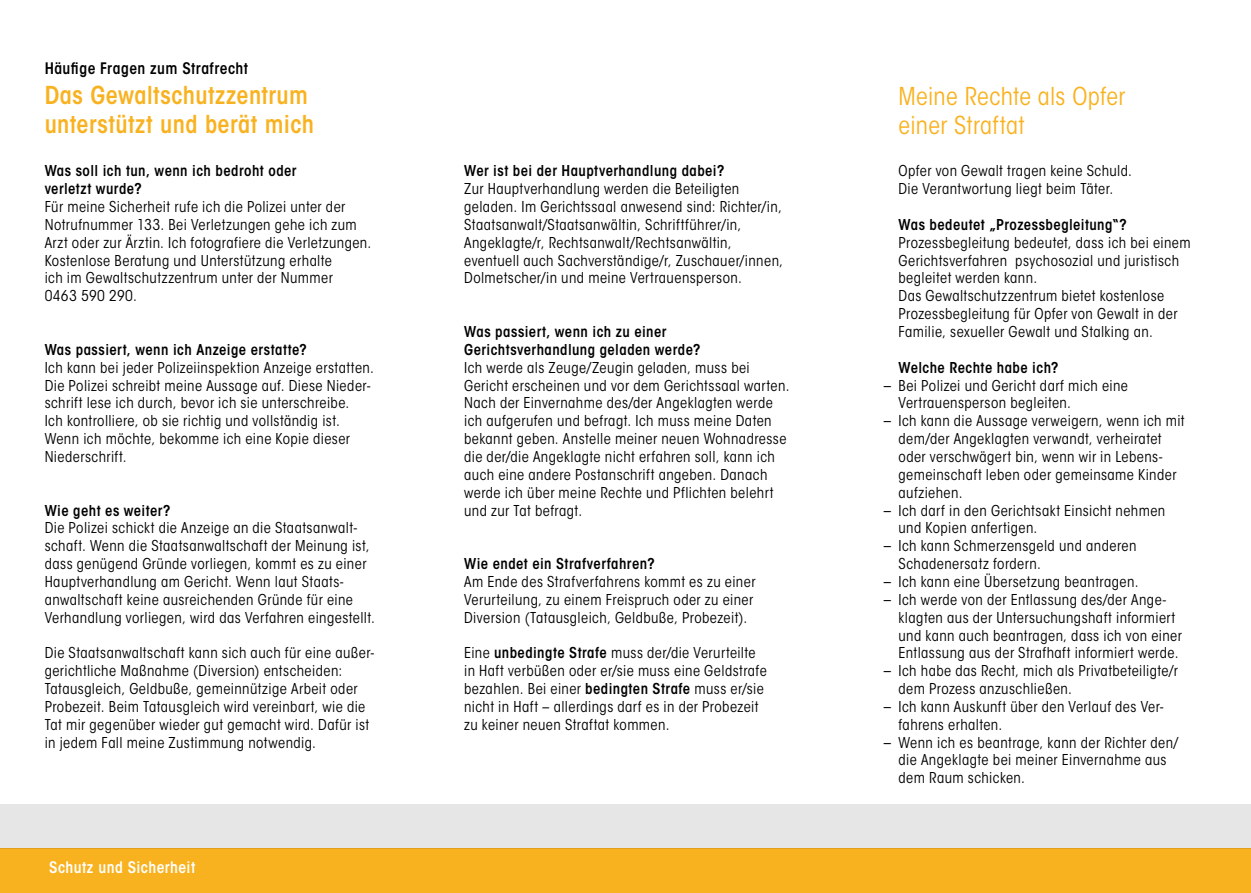
<style>
.page{position:relative;width:1251px;height:893px;background:#fff}
.page>*{position:absolute;margin:0;border:0;box-sizing:border-box;transform-origin:0 0}
.t1{font:600 condensed 24.5px/29.4px "ITC Avant Garde Std";letter-spacing:.015em;color:#f9b21f}
.t2{font:condensed 24.5px/29.4px "ITC Avant Garde Std";letter-spacing:.015em;color:#f9b21f}
.t3{font:600 condensed 15.75px "ITC Avant Garde Std";letter-spacing:.03em;color:#000}
.t4{font:600 condensed 15.75px "ITC Avant Garde Std";letter-spacing:.03em;color:#fff}
.t5{font:condensed 14.88px/17.8px "ITC Avant Garde Std";letter-spacing:.03em;color:#000}
.t6{font:600 condensed 14.88px/17.8px "ITC Avant Garde Std";letter-spacing:.03em;color:#000}
.s1{font-weight:600}
.s2{font-size:15.75px}
</style>
<div class="page">
<div style="left:0;top:848px;width:1250px;height:45px;background:#f9b21f"></div>
<div style="left:0;top:804px;width:1250px;height:44px;background:#e6e6e6"></div>
<p class="t3" style="left:45px;top:59px;width:205px">Häufige Fragen zum Strafrecht</p>
<h1 class="t1" style="left:45px;top:80px;width:271px">Das Gewaltschutzzentrum unterstützt und berät mich</h1>
<h1 class="t2" style="left:898px;top:81px;width:228px">Meine Rechte als Opfer einer Straftat</h1>
<p class="t6" style="left:45px;top:162px;width:253px">Was soll ich tun, wenn ich bedroht oder verletzt wurde?</p>
<p class="t5" style="left:45px;top:198px;width:328px">Für meine Sicherheit rufe ich die Polizei unter der Notrufnummer 133. Bei Verletzungen gehe ich zum Arzt oder zur Ärztin. Ich fotografiere die Verletzungen.<br>Kostenlose Beratung und Unterstützung erhalte<br>ich im Gewaltschutzzentrum unter der Nummer<br>0463 590 290.</p>
<p class="t6" style="left:45px;top:340px;width:263px">Was passiert, wenn ich Anzeige erstatte?</p>
<p class="t5" style="left:45px;top:358px;width:331px">Ich kann bei jeder Polizeiinspektion Anzeige erstatten.<br>Die Polizei schreibt meine Aussage auf. Diese Nieder&shy;schrift lese ich durch, bevor ich sie unterschreibe.<br>Ich kontrolliere, ob sie richtig und vollständig ist.<br>Wenn ich möchte, bekomme ich eine Kopie dieser Niederschrift.</p>
<p class="t6" style="left:45px;top:501px;width:127px">Wie geht es weiter?</p>
<p class="t5" style="left:45px;top:519px;width:332px">Die Polizei schickt die Anzeige an die Staatsanwalt&shy;schaft. Wenn die Staatsanwaltschaft der Meinung ist, dass genügend Gründe vorliegen, kommt es zu einer Hauptverhandlung am Gericht. Wenn laut Staats&shy;anwaltschaft keine ausreichenden Gründe für eine Verhandlung vorliegen, wird das Verfahren eingestellt.</p>
<p class="t5" style="left:45px;top:644px;width:331px">Die Staatsanwaltschaft kann sich auch für eine außer&shy;gerichtliche Maßnahme (Diversion) entscheiden:<br>Tatausgleich, Geldbuße, gemeinnützige Arbeit oder Probezeit. Beim Tatausgleich wird vereinbart, wie die Tat mir gegenüber wieder gut gemacht wird. Dafür ist in jedem Fall meine Zustimmung notwendig.</p>
<p class="t4" style="left:49px;top:857px;width:147px">Schutz und Sicherheit</p>
<p class="t6" style="left:464px;top:162px;width:261px">Wer ist bei der Hauptverhandlung dabei?</p>
<p class="t5" style="left:464px;top:180px;width:320px">Zur Hauptverhandlung werden die Beteiligten geladen. Im Gerichtssaal anwesend sind: Richter/in, Staatsanwalt/Staatsanwältin, Schriftführer/in, Angeklagte/r, Rechtsanwalt/Rechtsanwältin, eventuell auch Sachverständige/r, Zuschauer/innen, Dolmetscher/in und meine Vertrauensperson.</p>
<p class="t6" style="left:464px;top:323px;width:238px">Was passiert, wenn ich zu einer<br>Gerichtsverhandlung geladen werde?</p>
<p class="t5" style="left:464px;top:358px;width:327px">Ich werde als Zeuge/Zeugin geladen, muss bei Gericht erscheinen und vor dem Gerichtssaal warten.<br>Nach der Einvernahme des/der Angeklagten werde ich aufgerufen und befragt. Ich muss meine Daten bekannt geben. Anstelle meiner neuen Wohnadresse die der/die Angeklagte nicht erfahren soll, kann ich auch eine andere Postanschrift angeben. Danach werde ich über meine Rechte und Pflichten belehrt und zur Tat befragt.</p>
<p class="t6" style="left:464px;top:555px;width:192px">Wie endet ein Strafverfahren?</p>
<p class="t5" style="left:464px;top:573px;width:293px">Am Ende des Strafverfahrens kommt es zu einer<br>Verurteilung, zu einem Freispruch oder zu einer<br>Diversion (Tatausgleich, Geldbuße, Probezeit).</p>
<p class="t5" style="left:464px;top:644px;width:304px">Eine <span class="s1">unbedingte Strafe</span> muss der/die Verurteilte in Haft verbüßen oder er/sie muss eine Geldstrafe bezahlen. Bei einer <span class="s1">bedingten Strafe</span> muss er/sie nicht in Haft – allerdings darf es in der Probezeit zu keiner neuen Straftat kommen.</p>
<p class="t5" style="left:898px;top:162px;width:235px">Opfer von Gewalt tragen keine Schuld.<br>Die Verantwortung liegt beim Täter.</p>
<p class="t6" style="left:898px;top:216px;width:230px">Was bedeutet „Prozessbegleitung“?</p>
<p class="t5" style="left:898px;top:234px;width:293px">Prozessbegleitung bedeutet, dass ich bei einem Gerichtsverfahren psychosozial und juristisch begleitet werden kann.<br>Das Gewaltschutzzentrum bietet kostenlose Prozessbegleitung für Opfer von Gewalt in der Familie, sexueller Gewalt und Stalking an.</p>
<p class="t6" style="left:898px;top:358px;width:161px">Welche Rechte habe ich?</p>
<p class="t5" style="left:898px;top:376px;width:231px;text-indent:-15px"><span class="s2">–</span> Bei Polizei und Gericht darf mich eine<br>Vertrauensperson begleiten.</p>
<p class="t5" style="left:898px;top:412px;width:287px;text-indent:-15px"><span class="s2">–</span> Ich kann die Aussage verweigern, wenn ich mit dem/der Angeklagten verwandt, verheiratet oder verschwägert bin, wenn wir in Lebens&shy;gemeinschaft leben oder gemeinsame Kinder aufziehen.</p>
<p class="t5" style="left:898px;top:501px;width:268px;text-indent:-15px"><span class="s2">–</span> Ich darf in den Gerichtsakt Einsicht nehmen und Kopien anfertigen.</p>
<p class="t5" style="left:898px;top:537px;width:239px;text-indent:-15px"><span class="s2">–</span> Ich kann Schmerzensgeld und anderen<br>Schadenersatz fordern.</p>
<p class="t5" style="left:883px;top:573px;width:256px"><span class="s2">–</span> Ich kann eine Übersetzung beantragen.</p>
<p class="t5" style="left:898px;top:591px;width:285px;text-indent:-15px"><span class="s2">–</span> Ich werde von der Entlassung des/der Ange&shy;klagten aus der Untersuchungshaft informiert und kann auch beantragen, dass ich von einer Entlassung aus der Strafhaft informiert werde.</p>
<p class="t5" style="left:898px;top:662px;width:281px;text-indent:-15px"><span class="s2">–</span> Ich habe das Recht, mich als Privatbeteiligte/r dem Prozess anzuschließen.</p>
<p class="t5" style="left:898px;top:698px;width:267px;text-indent:-15px"><span class="s2">–</span> Ich kann Auskunft über den Verlauf des Ver&shy;fahrens erhalten.</p>
<p class="t5" style="left:898px;top:733px;width:281px;text-indent:-15px"><span class="s2">–</span> Wenn ich es beantrage, kann der Richter den/ die Angeklagte bei meiner Einvernahme aus dem Raum schicken.</p>
</div>
